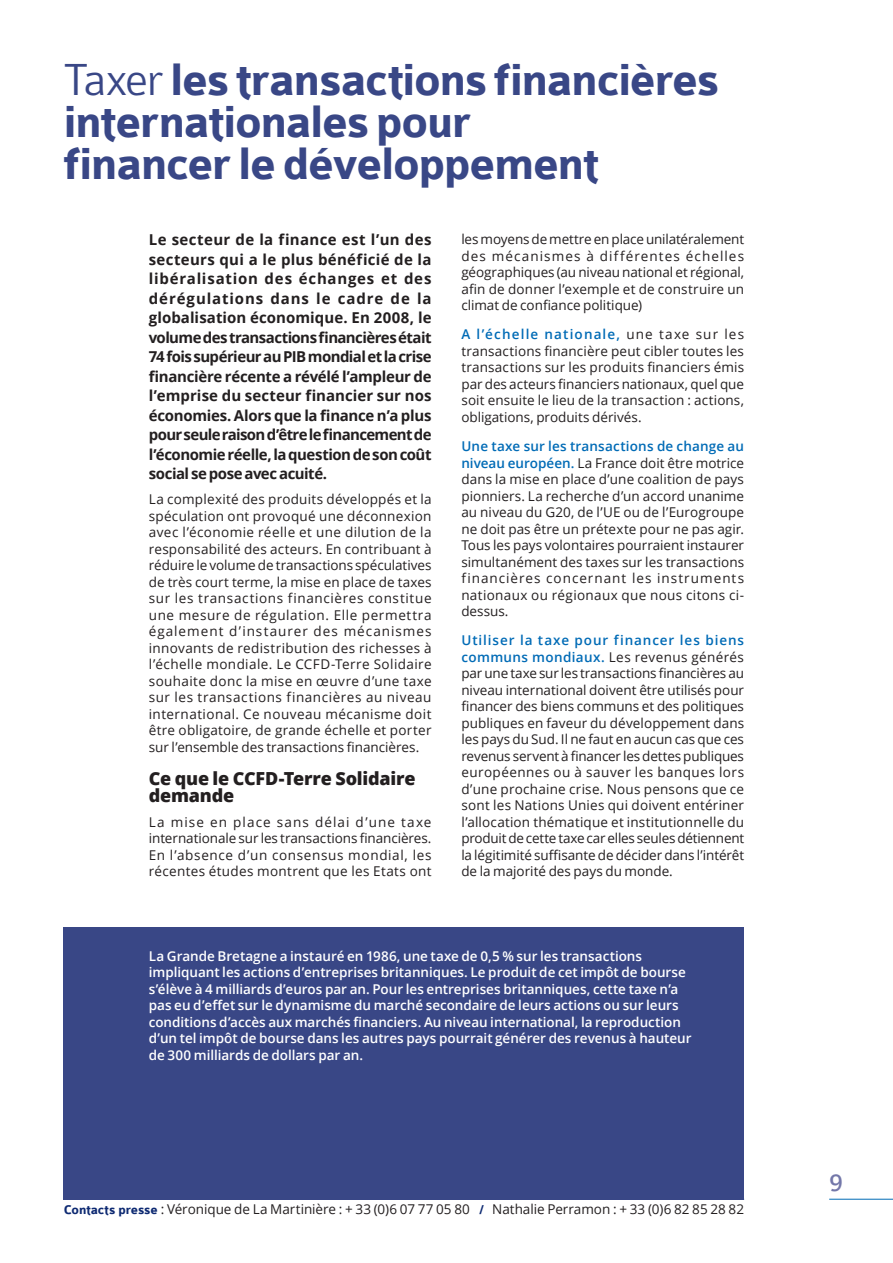
<style>
.page{position:relative;width:893px;height:1263px;background:#fff}
.page>*{position:absolute;margin:0;border:0;box-sizing:border-box;transform-origin:0 0}
.t1{font:700 48px/42px "Colaborate";letter-spacing:-.025em;color:#394786}
.t2{font:27px "Colaborate";color:#7377a9}
.t3{font:800 18px/16.5px "Open Sans";letter-spacing:-.01em;color:#231f20}
.t4{font:700 15px/19.5px "Open Sans";letter-spacing:-.03em;color:#231f20;text-align:justify}
.t5{font:13.5px/16.5px "Open Sans";letter-spacing:.005em;color:#231f20;text-align:justify}
.t6{font:600 13.5px/16.5px "Open Sans";color:#fff}
.s1{font-weight:300}
.s2{font-weight:600;color:#006bb6}
.s3{font-family:"Colaborate";font-weight:700;color:#0e2a72}
</style>
<div class="page">
<hr style="left:64px;top:1199px;width:680px;height:1px;background:#006bb6">
<hr style="left:829px;top:1199px;width:64px;height:1px;background:#006bb6">
<div style="left:64px;top:927px;width:680px;height:272px;background:#394786"></div>
<h1 class="t1" style="left:64px;top:61px;width:657px"><span class="s1">Taxer</span> les transactions financières internationales pour<br>financer le développement</h1>
<p class="t4" style="left:149px;top:230px;width:284px">Le secteur de la finance est l’un des secteurs qui a le plus bénéficié de la libéralisation des échanges et des dérégulations dans le cadre de la globalisation économique. En 2008, le volume des transactions financières était 74 fois supérieur au PIB mondial et la crise financière récente a révélé l’ampleur de l’emprise du secteur financier sur nos économies. Alors que la finance n’a plus pour seule raison d’être le financement de l’économie réelle, la question de son coût social se pose avec acuité.</p>
<p class="t5" style="left:149px;top:491px;width:284px">La complexité des produits développés et la spéculation ont provoqué une déconnexion avec l’économie réelle et une dilution de la responsabilité des acteurs. En contribuant à réduire le volume de transactions spéculatives de très court terme, la mise en place de taxes sur les transactions financières constitue une mesure de régulation. Elle permettra également d’instaurer des mécanismes innovants de redistribution des richesses à l’échelle mondiale. Le CCFD-Terre Solidaire souhaite donc la mise en œuvre d’une taxe sur les transactions financières au niveau international. Ce nouveau mécanisme doit être obligatoire, de grande échelle et porter sur l’ensemble des transactions financières.</p>
<h3 class="t3" style="left:149px;top:770px;width:268px">Ce que le CCFD-Terre Solidaire demande</h3>
<p class="t5" style="left:149px;top:813px;width:284px">La mise en place sans délai d’une taxe internationale sur les transactions financières.<br>En l’absence d’un consensus mondial, les récentes études montrent que les Etats ont</p>
<p class="t5" style="left:461px;top:231px;width:284px">les moyens de mettre en place unilatéralement des mécanismes à différentes échelles géographiques (au niveau national et régional, afin de donner l’exemple et de construire un climat de confiance politique)</p>
<p class="t5" style="left:461px;top:326px;width:284px"><span class="s2">A l’échelle nationale,</span> une taxe sur les transactions financière peut cibler toutes les transactions sur les produits financiers émis par des acteurs financiers nationaux, quel que soit ensuite le lieu de la transaction : actions, obligations, produits dérivés.</p>
<p class="t5" style="left:461px;top:438px;width:284px"><span class="s2">Une taxe sur les transactions de change au niveau européen.</span> La France doit être motrice dans la mise en place d’une coalition de pays pionniers. La recherche d’un accord unanime au niveau du G20, de l’UE ou de l’Eurogroupe ne doit pas être un prétexte pour ne pas agir.<br>Tous les pays volontaires pourraient instaurer simultanément des taxes sur les transactions financières concernant les instruments nationaux ou régionaux que nous citons ci&shy;dessus.</p>
<p class="t5" style="left:461px;top:632px;width:284px"><span class="s2">Utiliser la taxe pour financer les biens communs mondiaux.</span> Les revenus générés par une taxe sur les transactions financières au niveau international doivent être utilisés pour financer des biens communs et des politiques publiques en faveur du développement dans les pays du Sud. Il ne faut en aucun cas que ces revenus servent à financer les dettes publiques européennes ou à sauver les banques lors d’une prochaine crise. Nous pensons que ce sont les Nations Unies qui doivent entériner l’allocation thématique et institutionnelle du produit de cette taxe car elles seules détiennent la légitimité suffisante de décider dans l’intérêt de la majorité des pays du monde.</p>
<p class="t6" style="left:149px;top:947px;width:544px">La Grande Bretagne a instauré en 1986, une taxe de 0,5 % sur les transactions impliquant les actions d’entreprises britanniques. Le produit de cet impôt de bourse s’élève à 4 milliards d’euros par an. Pour les entreprises britanniques, cette taxe n’a pas eu d’effet sur le dynamisme du marché secondaire de leurs actions ou sur leurs conditions d’accès aux marchés financiers. Au niveau international, la reproduction d’un tel impôt de bourse dans les autres pays pourrait générer des revenus à hauteur de 300 milliards de dollars par an.</p>
<p class="t5" style="left:64px;top:1200px;width:682px"><span class="s3">Contacts presse</span> : Véronique de La Martinière : + 33 (0)6 07 77 05 80 <span class="s3">/</span> Nathalie Perramon : + 33 (0)6 82 85 28 82</p>
<h2 class="t2" style="left:829px;top:1169px;width:15px">9</h2>
</div>
